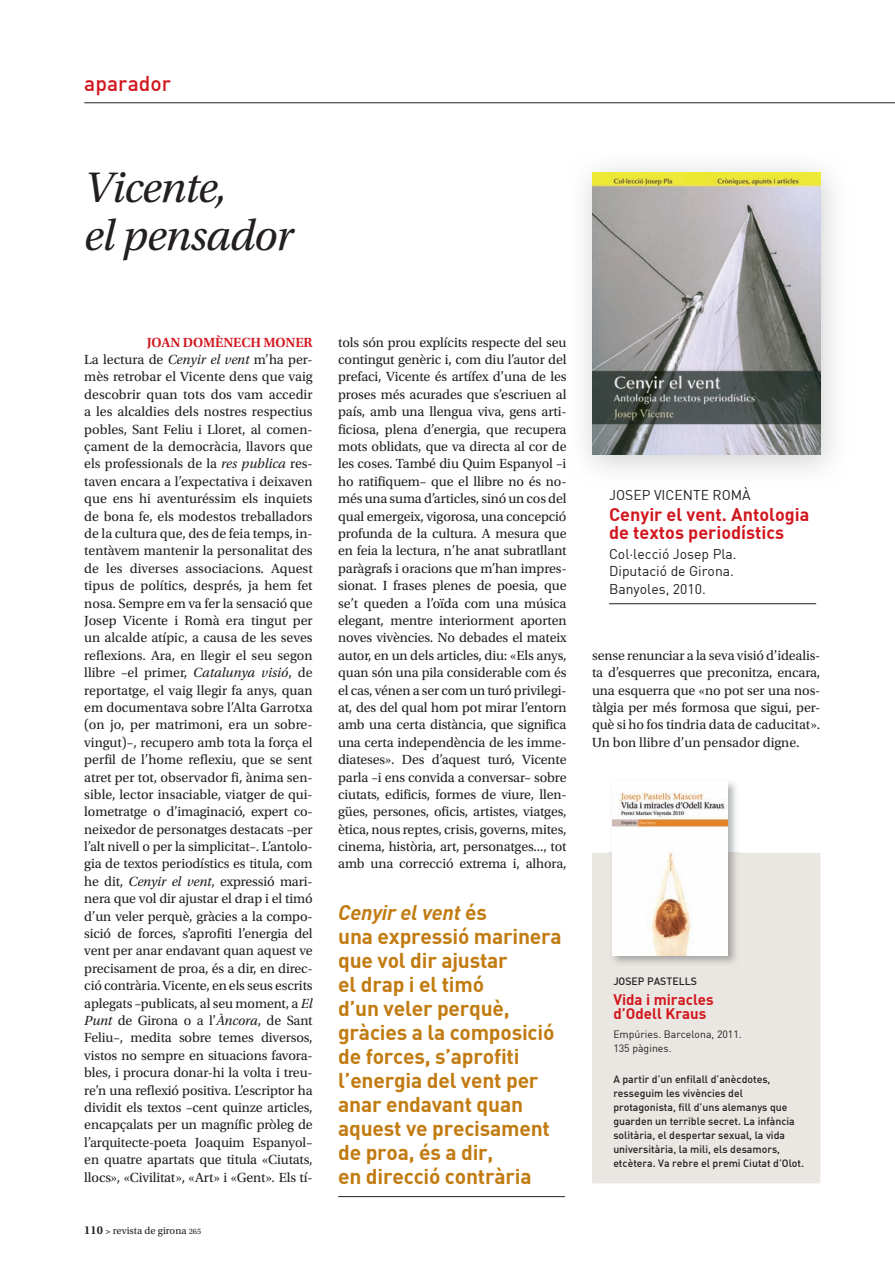
<style>
.page{position:relative;width:895px;height:1278px;background:#fff}
.page>*{position:absolute;margin:0;border:0;box-sizing:border-box;transform-origin:0 0}
.t1{font:italic 45px/48px "Utopia Std";letter-spacing:-.02em;color:#231f20}
.t2{font:21px/24px "DIN Bold";letter-spacing:-.01em;color:#c27b11}
.t3{font:italic 700 21px "DIN";letter-spacing:-.01em;color:#c27b11}
.t4{font:21px "DIN Medium Alternate";color:#d2161e}
.t5{font:18px/17.4px "DIN Bold";color:#d2161e}
.t6{font:15px/14px "DIN Bold";color:#d2161e}
.t7{font:13.95px/17.4px "Utopia Std";letter-spacing:-.01em;color:#231f20;text-align:justify}
.t8{font:13.95px/17.4px "DIN";color:#231f20}
.t9{font:10.5px/14px "DIN Medium Alternate";color:#231f20}
.t10{font:10.5px/14px "DIN";color:#231f20}
.t11{font:10.5px "Utopia Std";color:#231f20}
.s1{font-weight:600;color:#d2161e}
.s2{font-style:italic}
.s3{font-weight:600;font-size:12px}
.s4{font-weight:600;font-size:9px}
.s5{font-size:8.25px}
.s6{font-family:"DIN Bold";font-weight:400;font-style:normal}
</style>
<div class="page">
<hr style="left:84px;top:103px;width:810px;height:1px;background:#231f20">
<div style="left:592px;top:853px;width:228px;height:330px;background:#eae6e1"></div>
<img style="left:609px;top:781px;width:130px;height:185px">
<img style="left:612px;top:781px;width:115px;height:174px">
<img style="left:584px;top:167px;width:250px;height:304px">
<img style="left:592px;top:173px;width:228px;height:282px">
<hr style="left:609px;top:603px;width:207px;height:1px;background:#231f20">
<hr style="left:338px;top:1196px;width:227px;height:1px;background:#231f20">
<h2 class="t4" style="left:84px;top:70px;width:88px">aparador</h2>
<h1 class="t1" style="left:84px;top:164px;width:211px">Vicente,<br>el pensador</h1>
<p class="t7" style="left:84px;top:334px;width:230px;text-indent:62px"><span class="s1">JOAN DOMÈNECH MONER </span>La lectura de <span class="s2">Cenyir el vent</span> m’ha per&shy;mès retrobar el Vicente dens que vaig descobrir quan tots dos vam accedir a les alcaldies dels nostres respectius pobles, Sant Feliu i Lloret, al comen&shy;çament de la democràcia, llavors que els professionals de la <span class="s2">res publica</span> res&shy;taven encara a l’expectativa i deixaven que ens hi aventuréssim els inquiets de bona fe, els modestos treballadors de la cultura que, des de feia temps, in&shy;tentàvem mantenir la personalitat des de les diverses associacions. Aquest tipus de polítics, després, ja hem fet nosa. Sempre em va fer la sensació que Josep Vicente i Romà era tingut per un alcalde atípic, a causa de les seves reflexions. Ara, en llegir el seu segon llibre –el primer, <span class="s2">Catalunya visió</span>, de reportatge, el vaig llegir fa anys, quan em documentava sobre l’Alta Garrotxa (on jo, per matrimoni, era un sobre&shy;vingut)–, recupero amb tota la força el perfil de l’home reflexiu, que se sent atret per tot, observador fi, ànima sen&shy;sible, lector insaciable, viatger de qui&shy;lometratge o d’imaginació, expert co&shy;neixedor de personatges destacats –per l’alt nivell o per la simplicitat–. L’antolo&shy;gia de textos periodístics es titula, com he dit, <span class="s2">Cenyir el vent</span>, expressió mari&shy;nera que vol dir ajustar el drap i el timó d’un veler perquè, gràcies a la compo&shy;sició de forces, s’aprofiti l’energia del vent per anar endavant quan aquest ve precisament de proa, és a dir, en direc&shy;ció contrària. Vicente, en els seus escrits aplegats –publicats, al seu moment, a <span class="s2">El Punt</span> de Girona o a l’<span class="s2">Àncora</span>, de Sant Feliu–, medita sobre temes diversos, vistos no sempre en situacions favora&shy;bles, i procura donar-hi la volta i treu&shy;re’n una reflexió positiva. L’escriptor ha dividit els textos –cent quinze articles, encapçalats per un magnífic pròleg de l’arquitecte-poeta Joaquim Espanyol– en quatre apartats que titula «Ciutats, llocs», «Civilitat», «Art» i «Gent»<span class="s2">.</span> Els tí-</p>
<p class="t11" style="left:84px;top:1225px;width:118px"><span class="s3">110</span> <span class="s4">&gt;</span> revista de girona <span class="s5">265</span></p>
<p class="t7" style="left:338px;top:334px;width:230px">tols són prou explícits respecte del seu contingut genèric i, com diu l’autor del prefaci, Vicente és artífex d’una de les proses més acurades que s’escriuen al país, amb una llengua viva, gens arti&shy;ficiosa, plena d’energia, que recupera mots oblidats, que va directa al cor de les coses. També diu Quim Espanyol –i ho ratifiquem– que el llibre no és no&shy;més una suma d’articles, sinó un cos del qual emergeix, vigorosa, una concepció profunda de la cultura. A mesura que en feia la lectura, n’he anat subratllant paràgrafs i oracions que m’han impres&shy;sionat. I frases plenes de poesia, que se’t queden a l’oïda com una música elegant, mentre interiorment aporten noves vivències. No debades el mateix autor, en un dels articles, diu: «Els anys, quan són una pila considerable com és el cas, vénen a ser com un turó privilegi&shy;at, des del qual hom pot mirar l’entorn amb una certa distància, que significa una certa independència de les imme&shy;diateses». Des d’aquest turó, Vicente parla –i ens convida a conversar– sobre ciutats, edificis, formes de viure, llen&shy;gües, persones, oficis, artistes, viatges, ètica, nous reptes, crisis, governs, mites, cinema, història, art, personatges..., tot amb una correcció extrema i, alhora,</p>
<h2 class="t3" style="left:338px;top:898px;width:150px">Cenyir el vent <span class="s6">és</span></h2>
<h2 class="t2" style="left:338px;top:923px;width:225px">una expressió marinera que vol dir ajustar<br>el drap i el timó<br>d’un veler perquè, gràcies a la composició de forces, s’aprofiti l’energia del vent per anar endavant quan aquest ve precisament de proa, és a dir,<br>en direcció contrària</h2>
<p class="t8" style="left:609px;top:485px;width:143px">JOSEP VICENTE ROMÀ</p>
<p class="t5" style="left:609px;top:505px;width:202px">Cenyir el vent. Antologia de textos periodístics</p>
<p class="t8" style="left:609px;top:545px;width:129px">Col·lecció Josep Pla.<br>Diputació de Girona.<br>Banyoles, 2010.</p>
<p class="t7" style="left:592px;top:647px;width:230px">sense renunciar a la seva visió d’idealis&shy;ta d’esquerres que preconitza, encara, una esquerra que «no pot ser una nos&shy;tàlgia per més formosa que sigui, per&shy;què si ho fos tindria data de caducitat».<br>Un bon llibre d’un pensador digne.</p>
<p class="t9" style="left:613px;top:974px;width:85px">JOSEP PASTELLS</p>
<p class="t6" style="left:613px;top:992px;width:102px">Vida i miracles d’Odell Kraus</p>
<p class="t10" style="left:613px;top:1027px;width:130px">Empúries. Barcelona, 2011.<br>135 pàgines.</p>
<p class="t9" style="left:613px;top:1072px;width:192px">A partir d’un enfilall d’anècdotes, resseguim les vivències del protagonista, fill d’uns alemanys que guarden un terrible secret. La infància solitària, el despertar sexual, la vida universitària, la mili, els desamors, etcètera. Va rebre el premi Ciutat d’Olot.</p>
</div>
